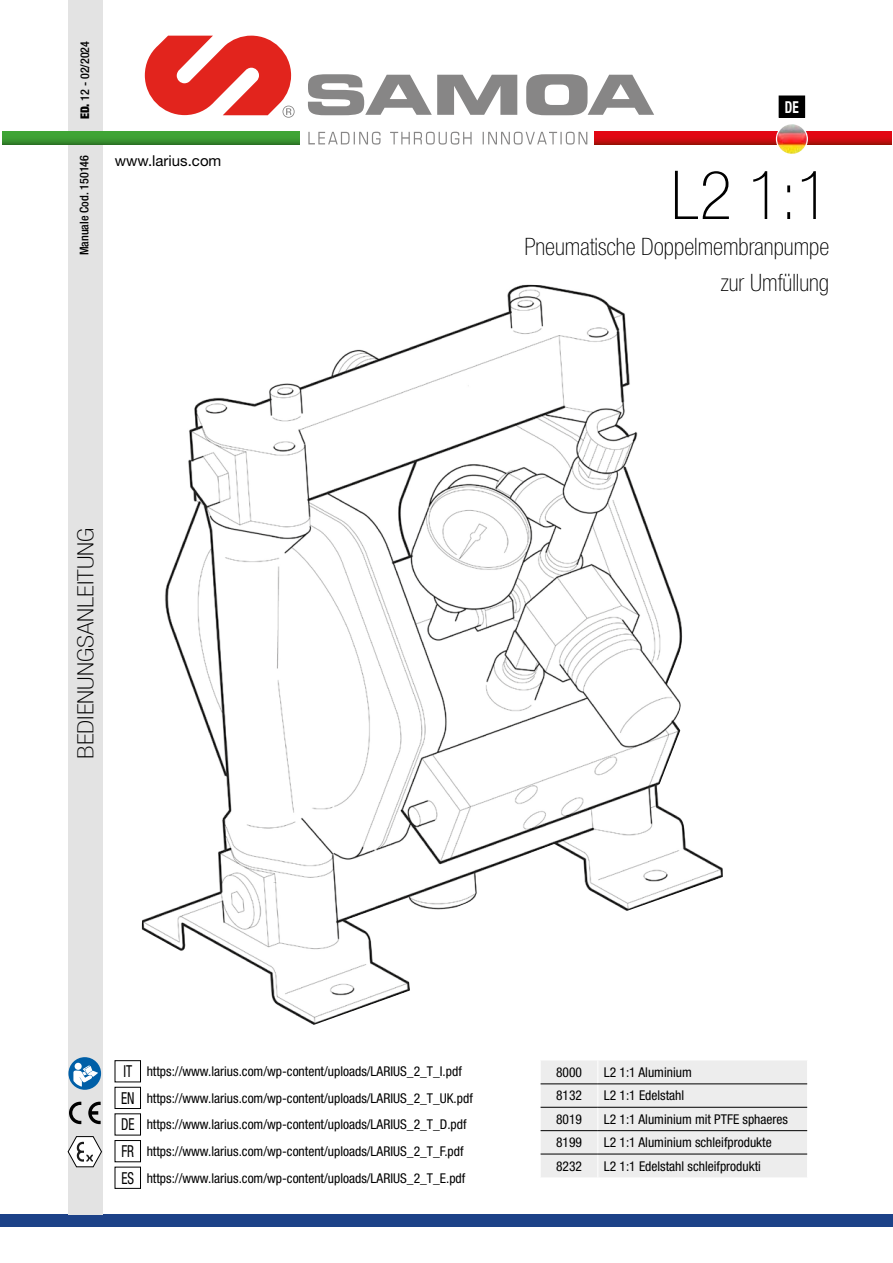
<style>
.page{position:relative;width:893px;height:1263px;background:#fff}
.page>*{position:absolute;margin:0;border:0;box-sizing:border-box;transform-origin:0 0}
.t1{font:100 condensed 67.5px "Helvetica Neue LT Std";color:#000}
.t2{font:100 condensed 24px/36px "Helvetica Neue LT Std";color:#000;text-align:right}
.t3{font:100 condensed 22.5px "Helvetica Neue LT Std";color:#000;scale:1.2 1}
.t4{font:700 condensed 16.5px "Helvetica Neue LT Std";color:#fff;scale:.8 1}
.t5{font:15px "Helvetica Neue LT Std";color:#000}
.t6{font:condensed 13.5px/26.5px "Helvetica Neue LT Std";color:#000}
.t7{font:500 condensed 12px "Helvetica Neue LT Std";color:#000}
.s1{font-weight:900}
.s2{font-size:16.5px}
</style>
<div class="page">
<img style="left:142px;top:284px;width:581px;height:741px">
<div style="left:0;top:1214px;width:893px;height:13px;background:#1d4288"></div>
<div style="left:68px;top:0;width:34px;height:1214px;background:#e3e3e3"></div>
<svg style="left:2px;top:132px;width:298px;height:13px;background:#399530"></svg>
<div style="left:540px;top:1061px;width:268px;height:116px;background:#ededed"></div>
<hr style="left:541px;top:1083px;width:57px;height:1px;background:#000">
<hr style="left:598px;top:1083px;width:209px;height:1px;background:#000">
<hr style="left:541px;top:1107px;width:57px;height:1px;background:#000">
<hr style="left:598px;top:1107px;width:209px;height:1px;background:#000">
<hr style="left:541px;top:1130px;width:57px;height:1px;background:#000">
<hr style="left:598px;top:1130px;width:209px;height:1px;background:#000">
<hr style="left:541px;top:1154px;width:57px;height:1px;background:#000">
<hr style="left:598px;top:1154px;width:209px;height:1px;background:#000">
<svg style="left:594px;top:132px;width:298px;height:13px;background:#cc0a0f"></svg>
<svg style="left:776px;top:123px;width:32px;height:32px"></svg>
<img style="left:777px;top:124px;width:30px;height:30px;border-radius:15px">
<div style="left:779px;top:96px;width:26px;height:21px;background:#000"></div>
<svg style="left:69px;top:1102px;width:12px;height:22px"></svg>
<svg style="left:88px;top:1102px;width:13px;height:22px"></svg>
<svg style="left:67px;top:1136px;width:35px;height:31px"></svg>
<svg style="left:68px;top:1057px;width:33px;height:33px"></svg>
<svg style="left:73px;top:1065px;width:25px;height:21px"></svg>
<div style="left:75px;top:1063px;width:7px;height:7px;background:#fff;border-radius:50%"></div>
<svg style="left:308px;top:74px;width:209px;height:41px"></svg>
<svg style="left:526px;top:74px;width:128px;height:41px"></svg>
<svg style="left:145px;top:36px;width:150px;height:82px"></svg>
<svg style="left:308px;top:132px;width:279px;height:13px"></svg>
<div style="left:115px;top:1060px;width:26px;height:22px;border:1px solid #000"></div>
<div style="left:115px;top:1087px;width:26px;height:22px;border:1px solid #000"></div>
<div style="left:115px;top:1140px;width:26px;height:22px;border:1px solid #000"></div>
<p class="t7" style="left:78px;top:119px;width:80px;rotate:-90deg"><span class="s1">ED.</span> 12 - 02/2024</p>
<p class="t7" style="left:77px;top:255px;width:102px;rotate:-90deg">Manuale Cod. 150146</p>
<p class="t5" style="left:115px;top:151px;width:108px">www.larius.com</p>
<h3 class="t3" style="left:73px;top:759px;width:194px;rotate:-90deg">BEDIENUNGSANLEITUNG</h3>
<p class="t4" style="left:785px;top:97px;width:19px">DE</p>
<h1 class="t1" style="left:671px;top:157px;width:160px">L2 1:1</h1>
<h2 class="t2" style="left:524px;top:228px;width:306px">Pneumatische Doppelmembranpumpe zur Umfüllung</h2>
<p class="t6" style="left:121px;top:1058px;width:353px"><span class="s2">IT</span> https://www.larius.com/wp-content/uploads/LARIUS_2_T_I.pdf <span class="s2">EN</span> https://www.larius.com/wp-content/uploads/LARIUS_2_T_UK.pdf <span class="s2">DE</span> https://www.larius.com/wp-content/uploads/LARIUS_2_T_D.pdf <span class="s2">FR</span> https://www.larius.com/wp-content/uploads/LARIUS_2_T_F.pdf <span class="s2">ES</span> https://www.larius.com/wp-content/uploads/LARIUS_2_T_E.pdf</p>
<p class="t6" style="left:556px;top:1059px;width:27px">8000</p>
<p class="t6" style="left:604px;top:1059px;width:89px">L2 1:1 Aluminium</p>
<p class="t6" style="left:556px;top:1082px;width:27px">8132</p>
<p class="t6" style="left:604px;top:1082px;width:82px">L2 1:1 Edelstahl</p>
<p class="t6" style="left:556px;top:1105px;width:27px">8019</p>
<p class="t6" style="left:604px;top:1105px;width:186px">L2 1:1 Aluminium mit PTFE sphaeres</p>
<p class="t6" style="left:556px;top:1129px;width:27px">8199</p>
<p class="t6" style="left:604px;top:1129px;width:169px">L2 1:1 Aluminium schleifprodukte</p>
<p class="t6" style="left:556px;top:1152px;width:27px">8232</p>
<p class="t6" style="left:604px;top:1152px;width:159px">L2 1:1 Edelstahl schleifprodukti</p>
</div>
